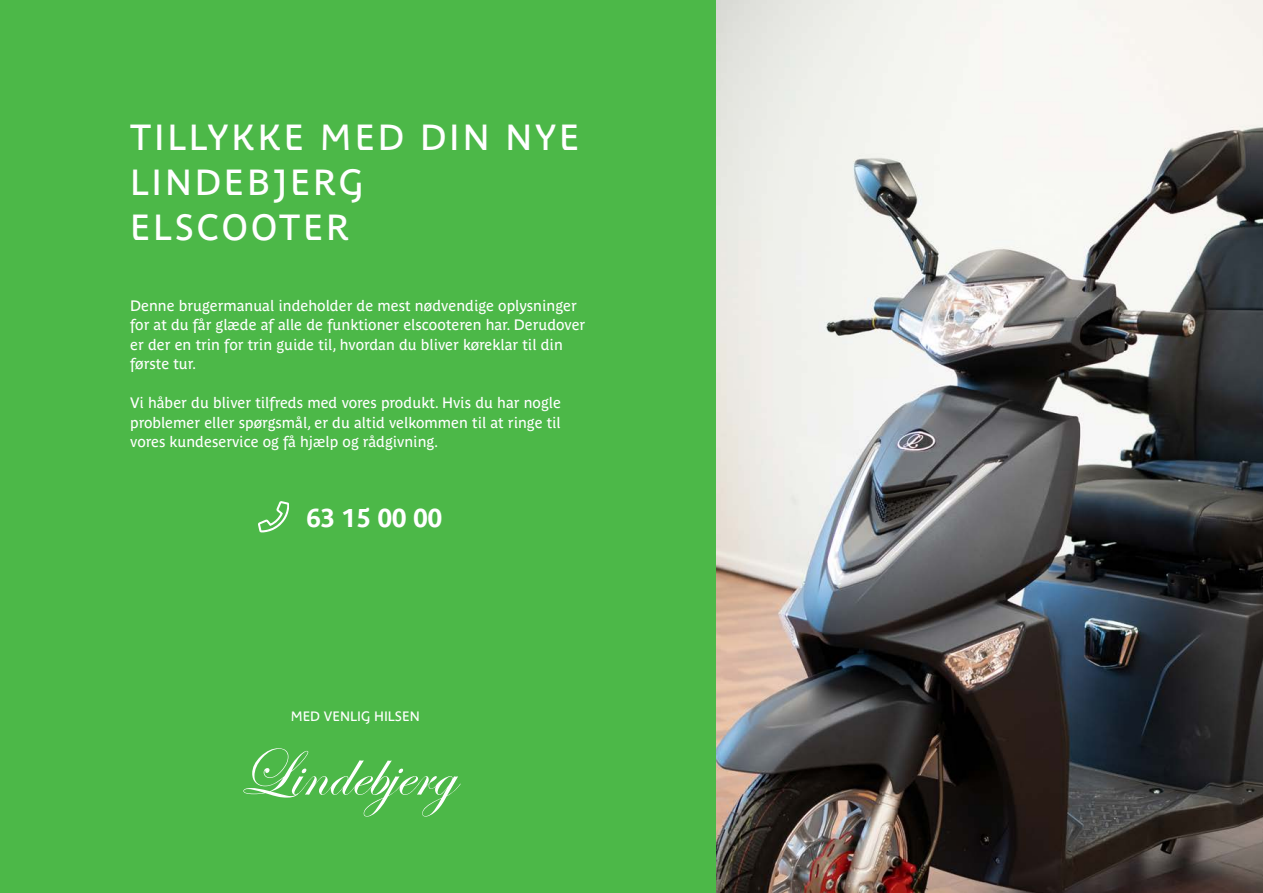
<style>
.page{position:relative;width:1263px;height:893px;background:#fff}
.page>*{position:absolute;margin:0;border:0;box-sizing:border-box;transform-origin:0 0}
.Overskrift{font:36px/45px "Parisine Plus Std";letter-spacing:.08em;color:#fff}
.Mellmerub_2l{font:700 25.5px "Parisine Plus Std";color:#fff}
.Brød{font:15px/19.5px "Parisine Plus Std";color:#fff}
.Mellmerub_2l-2{font:13.5px "Parisine Plus Std";color:#fff}
</style>
<div class="page">
<div style="left:0;top:0;width:717px;height:893px;background:#4cb848"></div>
<img style="left:716px;top:0;width:547px;height:893px">
<svg style="left:243px;top:748px;width:218px;height:69px"></svg>
<svg style="left:258px;top:501px;width:31px;height:31px"></svg>
<p class="Overskrift" style="left:130px;top:115px;width:451px">TILLYKKE MED DIN NYE<br>LINDEBJERG<br>ELSCOOTER</p>
<p class="Brød" style="left:130px;top:296px;width:457px">Denne brugermanual indeholder de mest nødvendige oplysninger for at du får glæde af alle de funktioner elscooteren har. Derudover er der en trin for trin guide til, hvordan du bliver køreklar til din første tur.</p>
<p class="Brød" style="left:130px;top:393px;width:432px;text-align:justify">Vi håber du bliver tilfreds med vores produkt. Hvis du har nogle problemer eller spørgsmål, er du altid velkommen til at ringe til vores kundeservice og få hjælp og rådgivning.</p>
<p class="Mellmerub_2l" style="left:306px;top:503px;width:137px">63 15 00 00</p>
<p class="Mellmerub_2l-2" style="left:291px;top:709px;width:130px">MED VENLIG HILSEN</p>
</div>
